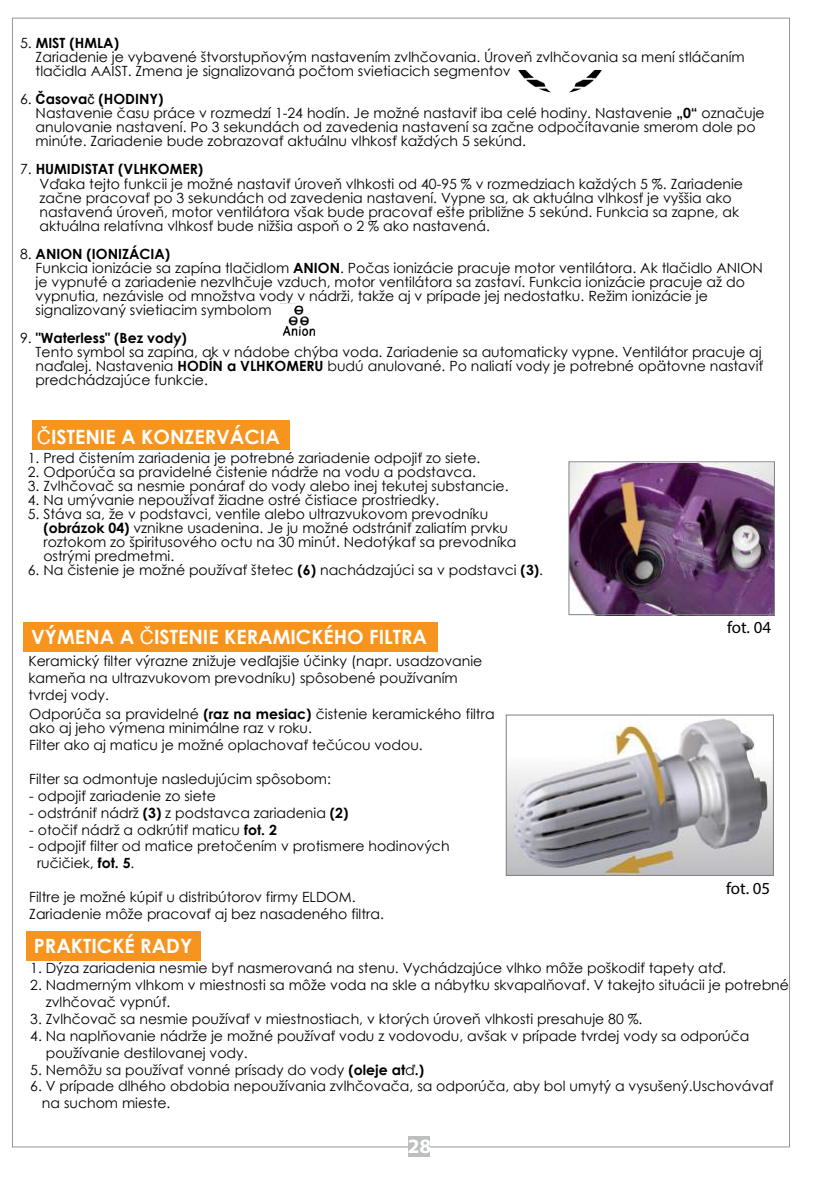
<style>
.page{position:relative;width:840px;height:1191px;background:#fff}
.page>*{position:absolute;margin:0;border:0;box-sizing:border-box;transform-origin:0 0}
.t1{font:700 20.4px "Myriad Pro";color:#fff;scale:1.04 1}
.t2{font:700 19.6px "Century Gothic";color:#fff}
.t3{font:16.8px "Myriad Pro";color:#000}
.t4{font:14px/14px "Century Gothic";color:#000}
.s1{font-weight:700}
.s2{font-family:"Arial";font-weight:700}
.s3{font-family:"Arial"}
.s4{font-family:"Arial";font-weight:400}
</style>
<div class="page">
<div style="left:408px;top:1136px;width:21px;height:20px;background:#bcbec0"></div>
<img style="left:518px;top:69px;width:83px;height:24px">
<img style="left:281px;top:303px;width:35px;height:33px">
<div style="left:32px;top:420px;width:257px;height:29px;background:#f7941e"></div>
<div style="left:27px;top:931px;width:174px;height:29px;background:#f7941e"></div>
<div style="left:23px;top:622px;width:414px;height:29px;background:#f7941e"></div>
<img style="left:570px;top:464px;width:202px;height:149px">
<div style="left:568px;top:461px;width:206px;height:154px;border:1px solid #808285"></div>
<img style="left:507px;top:716px;width:264px;height:158px">
<div style="left:505px;top:714px;width:268px;height:162px;border:1px solid #7f8083"></div>
<p class="t4" style="left:36px;top:36px;width:710px;text-indent:-16px">5. <span class="s1">MIST (HMLA)<br></span>Zariadenie je vybavené štvorstupňovým nastavením zvlhčovania. Úroveň zvlhčovania sa mení stláčaním tlačidla AAIST. Zmena je signalizovaná počtom svietiacich segmentov</p>
<p class="t4" style="left:36px;top:92px;width:730px;text-indent:-16px">6. <span class="s2">Č</span><span class="s1">asova</span><span class="s3">č</span> <span class="s1">(HODINY)<br></span>Nastavenie času práce v rozmedzí 1-24 hodín. Je možné nastaviť iba celé hodiny. Nastavenie <span class="s1">„0“</span> označuje anulovanie nastavení. Po 3 sekundách od zavedenia nastavení sa začne odpočítavanie smerom dole po minúte. Zariadenie bude zobrazovať aktuálnu vlhkosť každých 5 sekúnd.</p>
<p class="t4" style="left:40px;top:162px;width:704px;text-indent:-19px">7. <span class="s1">HUMIDISTAT (VLHKOMER)<br></span>Vďaka tejto funkcii je možné nastaviť úroveň vlhkosti od 40-95 % v rozmedziach každých 5 %. Zariadenie začne pracovať po 3 sekundách od zavedenia nastavení. Vypne sa, ak aktuálna vlhkosť je vyššia ako nastavená úroveň, motor ventilátora však bude pracovať ešte približne 5 sekúnd. Funkcia sa zapne, ak aktuálna relatívna vlhkosť bude nižšia aspoň o 2 % ako nastavená.</p>
<p class="t4" style="left:36px;top:246px;width:728px;text-indent:-16px">8. <span class="s1">ANION (IONIZÁCIA)<br></span>Funkcia ionizácie sa zapína tlačidlom <span class="s1">ANION</span>. Počas ionizácie pracuje motor ventilátora. Ak tlačidlo ANION je vypnuté a zariadenie nezvlhčuje vzduch, motor ventilátora sa zastaví. Funkcia ionizácie pracuje až do vypnutia, nezávisle od množstva vody v nádrži, takže aj v prípade jej nedostatku. Režim ionizácie je signalizovaný svietiacim symbolom</p>
<p class="t4" style="left:36px;top:331px;width:728px;text-indent:-16px">9. <span class="s1">"Waterless" (Bez vody)<br></span>Tento symbol sa zapína, ak v nádobe chýba voda. Zariadenie sa automaticky vypne. Ventilátor pracuje aj naďalej. Nastavenia <span class="s1">HODÍN a VLHKOMERU</span> budú anulované. Po naliatí vody je potrebné opätovne nastaviť predchádzajúce funkcie.</p>
<h2 class="t2" style="left:37px;top:422px;width:244px"><span class="s4">Č</span>ISTENIE A KONZERVÁCIA</h2>
<p class="t4" style="left:28px;top:450px;width:454px">1. Pred čistením zariadenia je potrebné zariadenie odpojiť zo siete.</p>
<p class="t4" style="left:28px;top:464px;width:449px">2. Odporúča sa pravidelné čistenie nádrže na vodu a podstavca.</p>
<p class="t4" style="left:28px;top:478px;width:482px">3. Zvlhčovač sa nesmie ponárať do vody alebo inej tekutej substancie.</p>
<p class="t4" style="left:28px;top:492px;width:413px">4. Na umývanie nepoužívať žiadne ostré čistiace prostriedky.</p>
<p class="t4" style="left:43px;top:506px;width:474px;text-indent:-16px">5. Stáva sa, že v podstavci, ventile alebo ultrazvukovom prevodníku <span class="s1">(obrázok 04)</span> vznikne usadenina. Je ju možné odstrániť zaliatím prvku roztokom zo špiritusového octu na 30 minút. Nedotýkať sa prevodníka ostrými predmetmi.</p>
<p class="t4" style="left:28px;top:563px;width:516px">6. Na čistenie je možné používať štetec <span class="s1">(6)</span> nachádzajúci sa v podstavci <span class="s1">(3)</span>.</p>
<h2 class="t2" style="left:31px;top:622px;width:397px">VÝMENA A <span class="s4">Č</span>ISTENIE KERAMICKÉHO FILTRA</h2>
<p class="t4" style="left:28px;top:652px;width:455px;line-height:16.8px">Keramický filter výrazne znižuje vedľajšie účinky (napr. usadzovanie kameňa na ultrazvukovom prevodníku) spôsobené používaním tvrdej vody.</p>
<p class="t4" style="left:29px;top:707px;width:466px">Odporúča sa pravidelné <span class="s1">(raz na mesiac)</span> čistenie keramického filtra ako aj jeho výmena minimálne raz v roku.</p>
<p class="t4" style="left:29px;top:738px;width:395px">Filter ako aj maticu je možné oplachovať tečúcou vodou.</p>
<p class="t4" style="left:29px;top:771px;width:303px">Filter sa odmontuje nasledujúcim spôsobom:</p>
<p class="t4" style="left:29px;top:788px;width:188px">- odpojiť zariadenie zo siete</p>
<p class="t4" style="left:29px;top:805px;width:320px">- odstrániť nádrž <span class="s1">(3)</span> z podstavca zariadenia <span class="s1">(2)</span></p>
<p class="t4" style="left:29px;top:822px;width:249px">- otočiť nádrž a odkrútiť maticu <span class="s1">fot. 2</span></p>
<p class="t4" style="left:37px;top:837px;width:414px;line-height:16.8px;text-indent:-8px">- odpojiť filter od matice pretočením v protismere hodinových ručičiek, <span class="s1">fot. 5</span>.</p>
<p class="t4" style="left:29px;top:888px;width:356px;line-height:16.8px">Filtre je možné kúpiť u distribútorov firmy ELDOM.<br>Zariadenie môže pracovať aj bez nasadeného filtra.</p>
<h2 class="t2" style="left:34px;top:931px;width:160px">PRAKTICKÉ RADY</h2>
<p class="t3" style="left:726px;top:617px;width:45px">fot. 04</p>
<p class="t3" style="left:725px;top:878px;width:45px">fot. 05</p>
<p class="t4" style="left:30px;top:961px;width:697px">1. Dýza zariadenia nesmie byť nasmerovaná na stenu. Vychádzajúce vlhko môže poškodiť tapety atď.</p>
<p class="t4" style="left:46px;top:976px;width:744px;line-height:16.8px;text-indent:-16px">2. Nadmerným vlhkom v miestnosti sa môže voda na skle a nábytku skvapalňovať. V takejto situácii je potrebné zvlhčovač vypnúť.</p>
<p class="t4" style="left:30px;top:1011px;width:613px">3. Zvlhčovač sa nesmie používať v miestnostiach, v ktorých úroveň vlhkosti presahuje 80 %.</p>
<p class="t4" style="left:46px;top:1027px;width:705px;line-height:16.8px;text-indent:-16px">4. Na naplňovanie nádrže je možné používať vodu z vodovodu, avšak v prípade tvrdej vody sa odporúča používanie destilovanej vody.</p>
<p class="t4" style="left:30px;top:1062px;width:395px">5. Nemôžu sa používať vonné prísady do vody <span class="s1">(oleje at</span>ď<span class="s1">.)</span></p>
<p class="t4" style="left:42px;top:1077px;width:733px;line-height:16.8px;text-indent:-12px">6. V prípade dlhého obdobia nepoužívania zvlhčovača, sa odporúča, aby bol umytý a vysušený.Uschovávať na suchom mieste.</p>
<h1 class="t1" style="left:407px;top:1133px;width:24px">28</h1>
</div>
